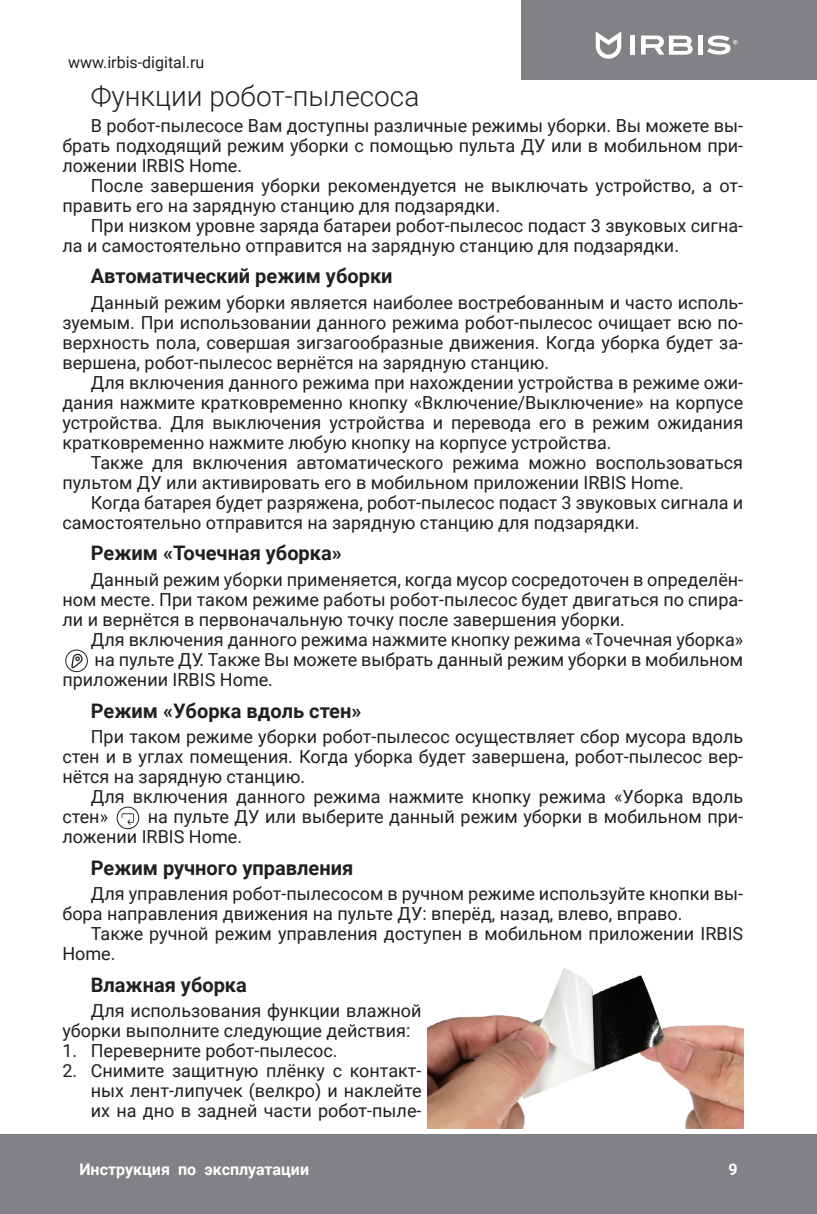
<style>
.page{position:relative;width:817px;height:1214px;background:#fff}
.page>*{position:absolute;margin:0;border:0;box-sizing:border-box;transform-origin:0 0}
.t1{font:300 28px "Roboto";color:#231f20}
.t2{font:700 20px "Roboto";color:#231f20}
.t3{font:18px/20px "Roboto";color:#231f20}
.t4{font:700 16px "Roboto";color:#fff}
.t5{font:16px "Roboto";color:#231f20}
</style>
<div class="page">
<div style="left:0;top:1134px;width:816px;height:79px;background:#808285"></div>
<div style="left:522px;top:0;width:294px;height:79px;background:#808285"></div>
<svg style="left:595px;top:31px;width:26px;height:28px"></svg>
<hr style="left:630px;top:36px;width:4px;height:19px;background:#fff">
<svg style="left:641px;top:36px;width:51px;height:19px"></svg>
<div style="left:697px;top:36px;width:5px;height:19px;background:#fff"></div>
<svg style="left:707px;top:35px;width:30px;height:20px"></svg>
<div style="left:65px;top:649px;width:23px;height:23px;border:1px solid #231f20;border-radius:50%"></div>
<svg style="left:71px;top:653px;width:12px;height:15px"></svg>
<div style="left:117px;top:806px;width:22px;height:23px;border:1px solid #231f20;border-radius:50%"></div>
<svg style="left:121px;top:813px;width:13px;height:11px"></svg>
<img style="left:427px;top:968px;width:316px;height:160px">
<p class="t5" style="left:68px;top:51px;width:138px">www.irbis-digital.ru</p>
<h1 class="t1" style="left:91px;top:76px;width:330px">Функции робот-пылесоса</h1>
<p class="t3" style="left:62px;top:115px;width:682px;text-align:justify;text-indent:28px">В робот-пылесосе Вам доступны различные режимы уборки. Вы можете вы&shy;брать подходящий режим уборки с помощью пульта ДУ или в мобильном при&shy;ложении IRBIS Home.</p>
<p class="t3" style="left:62px;top:175px;width:682px;text-indent:28px">После завершения уборки рекомендуется не выключать устройство, а от&shy;править его на зарядную станцию для подзарядки.</p>
<p class="t3" style="left:62px;top:215px;width:682px;text-indent:28px">При низком уровне заряда батареи робот-пылесос подаст 3 звуковых сигна&shy;ла и самостоятельно отправится на зарядную станцию для подзарядки.</p>
<p class="t2" style="left:91px;top:262px;width:303px">Автоматический режим уборки</p>
<p class="t3" style="left:62px;top:292px;width:682px;text-align:justify;text-indent:28px">Данный режим уборки является наиболее востребованным и часто исполь&shy;зуемым. При использовании данного режима робот-пылесос очищает всю по&shy;верхность пола, совершая зигзагообразные движения. Когда уборка будет за&shy;вершена, робот-пылесос вернётся на зарядную станцию.</p>
<p class="t3" style="left:62px;top:372px;width:682px;text-align:justify;text-indent:28px">Для включения данного режима при нахождении устройства в режиме ожи&shy;дания нажмите кратковременно кнопку «Включение/Выключение» на корпусе устройства. Для выключения устройства и перевода его в режим ожидания кратковременно нажмите любую кнопку на корпусе устройства.</p>
<p class="t3" style="left:62px;top:452px;width:682px;text-indent:28px">Также для включения автоматического режима можно воспользоваться пультом ДУ или активировать его в мобильном приложении IRBIS Home.</p>
<p class="t3" style="left:62px;top:492px;width:682px;text-indent:28px">Когда батарея будет разряжена, робот-пылесос подаст 3 звуковых сигнала и самостоятельно отправится на зарядную станцию для подзарядки.</p>
<p class="t2" style="left:91px;top:539px;width:252px">Режим «Точечная уборка»</p>
<p class="t3" style="left:62px;top:569px;width:682px;text-align:justify;text-indent:28px">Данный режим уборки применяется, когда мусор сосредоточен в определён&shy;ном месте. При таком режиме работы робот-пылесос будет двигаться по спира&shy;ли и вернётся в первоначальную точку после завершения уборки.</p>
<p class="t3" style="left:91px;top:629px;width:653px">Для включения данного режима нажмите кнопку режима «Точечная уборка»</p>
<p class="t3" style="left:95px;top:649px;width:650px">на пульте ДУ. Также Вы можете выбрать данный режим уборки в мобильном</p>
<p class="t3" style="left:62px;top:669px;width:212px">приложении IRBIS Home.</p>
<p class="t2" style="left:91px;top:696px;width:272px">Режим «Уборка вдоль стен»</p>
<p class="t3" style="left:62px;top:726px;width:682px;text-align:justify;text-indent:28px">При таком режиме уборки робот-пылесос осуществляет сбор мусора вдоль стен и в углах помещения. Когда уборка будет завершена, робот-пылесос вер&shy;нётся на зарядную станцию.</p>
<p class="t3" style="left:62px;top:786px;width:682px;text-indent:28px">Для включения данного режима нажмите кнопку режима «Уборка вдоль стен»</p>
<p class="t3" style="left:62px;top:806px;width:682px;text-indent:85px">на пульте ДУ или выберите данный режим уборки в мобильном при&shy;ложении IRBIS Home.</p>
<p class="t2" style="left:91px;top:853px;width:264px">Режим ручного управления</p>
<p class="t3" style="left:62px;top:883px;width:682px;text-indent:28px">Для управления робот-пылесосом в ручном режиме используйте кнопки вы&shy;бора направления движения на пульте ДУ: вперёд, назад, влево, вправо.</p>
<p class="t3" style="left:62px;top:923px;width:682px;text-indent:28px">Также ручной режим управления доступен в мобильном приложении IRBIS<br>Home.</p>
<p class="t2" style="left:91px;top:970px;width:158px">Влажная уборка</p>
<p class="t3" style="left:62px;top:1000px;width:360px;text-indent:28px">Для использования функции влажной уборки выполните следующие действия:</p>
<p class="t3" style="left:62px;top:1040px;width:277px">1. Переверните робот-пылесос.</p>
<p class="t3" style="left:91px;top:1060px;width:332px;text-align:justify;text-indent:-28px">2. Снимите защитную плёнку с контакт&shy;ных лент-липучек (велкро) и наклейте их на дно в задней части робот-пыле-</p>
<p class="t4" style="left:79px;top:1157px;width:231px">Инструкция по эксплуатации</p>
<p class="t4" style="left:728px;top:1157px;width:11px">9</p>
</div>
